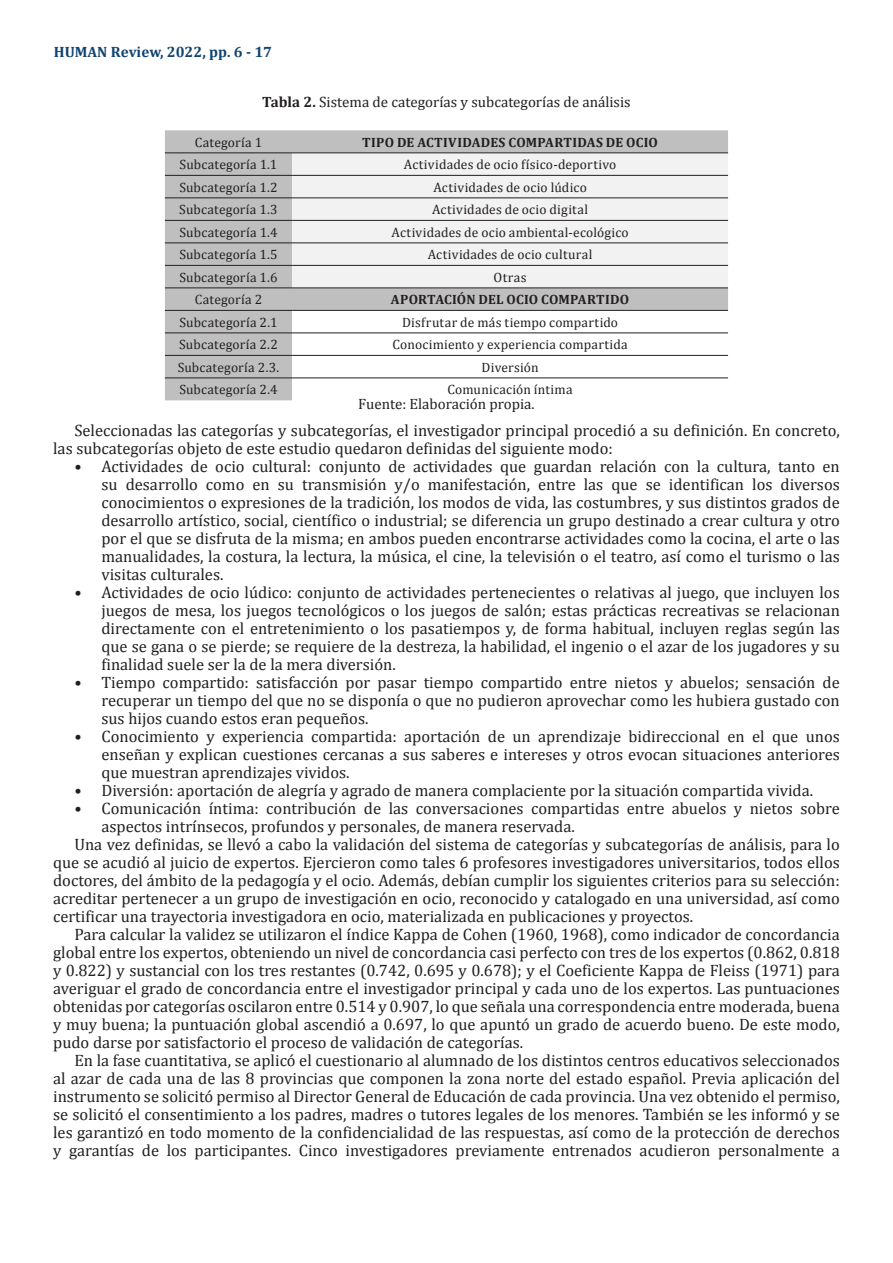
<style>
.page{position:relative;width:893px;height:1263px;background:#fff}
.page>*{position:absolute;margin:0;border:0;box-sizing:border-box;transform-origin:0 0}
.Parrafos-siguientes{font:16.5px/18px "Cambria";color:#231f20;text-align:justify}
.Fuente-Tablas{font:15px "Cambria";color:#231f20}
.t1{font:700 15px "Cambria";color:#104370}
.Titulo-Tablas{font:13.5px "Cambria";letter-spacing:.015em;color:#231f20}
.Titulo-Tablas-2{font:700 13.5px "Cambria";letter-spacing:.015em;color:#231f20}
.s1{font-weight:700}
</style>
<div class="page">
<div style="left:165px;top:130px;width:563px;height:270px;background:#bfbfbf"></div>
<div style="left:292px;top:154px;width:436px;height:134px;background:#f2f2f2"></div>
<svg style="left:292px;top:311px;width:436px;height:89px"></svg>
<hr style="left:165px;top:153px;width:127px;height:1px;background:#231f20">
<hr style="left:292px;top:153px;width:436px;height:1px;background:#231f20">
<hr style="left:165px;top:175px;width:127px;height:1px;background:#231f20">
<hr style="left:292px;top:175px;width:436px;height:1px;background:#231f20">
<hr style="left:165px;top:198px;width:127px;height:1px;background:#231f20">
<hr style="left:292px;top:198px;width:436px;height:1px;background:#231f20">
<hr style="left:165px;top:220px;width:127px;height:1px;background:#231f20">
<hr style="left:292px;top:220px;width:436px;height:1px;background:#231f20">
<hr style="left:165px;top:243px;width:127px;height:1px;background:#231f20">
<hr style="left:292px;top:243px;width:436px;height:1px;background:#231f20">
<hr style="left:165px;top:265px;width:127px;height:1px;background:#231f20">
<hr style="left:292px;top:265px;width:436px;height:1px;background:#231f20">
<hr style="left:165px;top:288px;width:127px;height:1px;background:#231f20">
<hr style="left:292px;top:288px;width:436px;height:1px;background:#231f20">
<hr style="left:165px;top:310px;width:127px;height:1px;background:#231f20">
<hr style="left:292px;top:310px;width:436px;height:1px;background:#231f20">
<hr style="left:165px;top:333px;width:127px;height:1px;background:#231f20">
<hr style="left:292px;top:333px;width:436px;height:1px;background:#231f20">
<hr style="left:165px;top:355px;width:127px;height:1px;background:#231f20">
<hr style="left:292px;top:355px;width:436px;height:1px;background:#231f20">
<hr style="left:165px;top:378px;width:127px;height:1px;background:#231f20">
<hr style="left:292px;top:378px;width:436px;height:1px;background:#231f20">
<p class="t1" style="left:54px;top:41px;width:220px">HUMAN Review, 2022, pp. 6 - 17</p>
<p class="Fuente-Tablas" style="left:262px;top:93px;width:370px"><span class="s1">Tabla 2.</span> Sistema de categorías y subcategorías de análisis</p>
<p class="Titulo-Tablas" style="left:195px;top:134px;width:69px">Categoría 1</p>
<p class="Titulo-Tablas-2" style="left:362px;top:133px;width:297px">TIPO DE ACTIVIDADES COMPARTIDAS DE OCIO</p>
<p class="Titulo-Tablas" style="left:180px;top:157px;width:99px">Subcategoría 1.1</p>
<p class="Titulo-Tablas" style="left:404px;top:157px;width:214px">Actividades de ocio físico-deportivo</p>
<p class="Titulo-Tablas" style="left:179px;top:179px;width:100px">Subcategoría 1.2</p>
<p class="Titulo-Tablas" style="left:433px;top:179px;width:155px">Actividades de ocio lúdico</p>
<p class="Titulo-Tablas" style="left:179px;top:202px;width:100px">Subcategoría 1.3</p>
<p class="Titulo-Tablas" style="left:432px;top:202px;width:158px">Actividades de ocio digital</p>
<p class="Titulo-Tablas" style="left:180px;top:224px;width:99px">Subcategoría 1.4</p>
<p class="Titulo-Tablas" style="left:392px;top:224px;width:239px">Actividades de ocio ambiental-ecológico</p>
<p class="Titulo-Tablas" style="left:179px;top:247px;width:100px">Subcategoría 1.5</p>
<p class="Titulo-Tablas" style="left:428px;top:247px;width:166px">Actividades de ocio cultural</p>
<p class="Titulo-Tablas" style="left:179px;top:269px;width:100px">Subcategoría 1.6</p>
<p class="Titulo-Tablas" style="left:494px;top:269px;width:34px">Otras</p>
<p class="Titulo-Tablas" style="left:195px;top:292px;width:69px">Categoría 2</p>
<p class="Titulo-Tablas-2" style="left:391px;top:290px;width:240px">APORTACIÓN DEL OCIO COMPARTIDO</p>
<p class="Titulo-Tablas" style="left:179px;top:314px;width:100px">Subcategoría 2.1</p>
<p class="Titulo-Tablas" style="left:402px;top:314px;width:218px">Disfrutar de más tiempo compartido</p>
<p class="Titulo-Tablas" style="left:179px;top:337px;width:100px">Subcategoría 2.2</p>
<p class="Titulo-Tablas" style="left:392px;top:337px;width:237px">Conocimiento y experiencia compartida</p>
<p class="Titulo-Tablas" style="left:178px;top:359px;width:103px">Subcategoría 2.3.</p>
<p class="Titulo-Tablas" style="left:482px;top:359px;width:58px">Diversión</p>
<p class="Titulo-Tablas" style="left:179px;top:382px;width:100px">Subcategoría 2.4</p>
<p class="Titulo-Tablas" style="left:448px;top:382px;width:127px">Comunicación íntima</p>
<p class="Fuente-Tablas" style="left:358px;top:395px;width:178px">Fuente: Elaboración propia.</p>
<p class="Parrafos-siguientes" style="left:53px;top:421px;width:788px;text-indent:21px">Seleccionadas las categorías y subcategorías, el investigador principal procedió a su definición. En concreto, las subcategorías objeto de este estudio quedaron definidas del siguiente modo:</p>
<p class="Parrafos-siguientes" style="left:101px;top:457px;width:740px;text-indent:-27px">• Actividades de ocio cultural: conjunto de actividades que guardan relación con la cultura, tanto en su desarrollo como en su transmisión y/o manifestación, entre las que se identifican los diversos conocimientos o expresiones de la tradición, los modos de vida, las costumbres, y sus distintos grados de desarrollo artístico, social, científico o industrial; se diferencia un grupo destinado a crear cultura y otro por el que se disfruta de la misma; en ambos pueden encontrarse actividades como la cocina, el arte o las manualidades, la costura, la lectura, la música, el cine, la televisión o el teatro, así como el turismo o las visitas culturales.</p>
<p class="Parrafos-siguientes" style="left:101px;top:583px;width:740px;text-indent:-27px">• Actividades de ocio lúdico: conjunto de actividades pertenecientes o relativas al juego, que incluyen los juegos de mesa, los juegos tecnológicos o los juegos de salón; estas prácticas recreativas se relacionan directamente con el entretenimiento o los pasatiempos y, de forma habitual, incluyen reglas según las que se gana o se pierde; se requiere de la destreza, la habilidad, el ingenio o el azar de los jugadores y su finalidad suele ser la de la mera diversión.</p>
<p class="Parrafos-siguientes" style="left:101px;top:673px;width:740px;text-indent:-27px">• Tiempo compartido: satisfacción por pasar tiempo compartido entre nietos y abuelos; sensación de recuperar un tiempo del que no se disponía o que no pudieron aprovechar como les hubiera gustado con sus hijos cuando estos eran pequeños.</p>
<p class="Parrafos-siguientes" style="left:101px;top:727px;width:740px;text-indent:-27px">• Conocimiento y experiencia compartida: aportación de un aprendizaje bidireccional en el que unos enseñan y explican cuestiones cercanas a sus saberes e intereses y otros evocan situaciones anteriores que muestran aprendizajes vividos.</p>
<p class="Parrafos-siguientes" style="left:74px;top:781px;width:740px">• Diversión: aportación de alegría y agrado de manera complaciente por la situación compartida vivida.</p>
<p class="Parrafos-siguientes" style="left:101px;top:799px;width:740px;text-indent:-27px">• Comunicación íntima: contribución de las conversaciones compartidas entre abuelos y nietos sobre aspectos intrínsecos, profundos y personales, de manera reservada.</p>
<p class="Parrafos-siguientes" style="left:53px;top:835px;width:788px;text-indent:21px">Una vez definidas, se llevó a cabo la validación del sistema de categorías y subcategorías de análisis, para lo que se acudió al juicio de expertos. Ejercieron como tales 6 profesores investigadores universitarios, todos ellos doctores, del ámbito de la pedagogía y el ocio. Además, debían cumplir los siguientes criterios para su selección: acreditar pertenecer a un grupo de investigación en ocio, reconocido y catalogado en una universidad, así como certificar una trayectoria investigadora en ocio, materializada en publicaciones y proyectos.</p>
<p class="Parrafos-siguientes" style="left:53px;top:925px;width:788px;text-indent:21px">Para calcular la validez se utilizaron el índice Kappa de Cohen (1960, 1968), como indicador de concordancia global entre los expertos, obteniendo un nivel de concordancia casi perfecto con tres de los expertos (0.862, 0.818 y 0.822) y sustancial con los tres restantes (0.742, 0.695 y 0.678); y el Coeficiente Kappa de Fleiss (1971) para averiguar el grado de concordancia entre el investigador principal y cada uno de los expertos. Las puntuaciones obtenidas por categorías oscilaron entre 0.514 y 0.907, lo que señala una correspondencia entre moderada, buena y muy buena; la puntuación global ascendió a 0.697, lo que apuntó un grado de acuerdo bueno. De este modo, pudo darse por satisfactorio el proceso de validación de categorías.</p>
<p class="Parrafos-siguientes" style="left:53px;top:1051px;width:788px;text-indent:21px">En la fase cuantitativa, se aplicó el cuestionario al alumnado de los distintos centros educativos seleccionados al azar de cada una de las 8 provincias que componen la zona norte del estado español. Previa aplicación del instrumento se solicitó permiso al Director General de Educación de cada provincia. Una vez obtenido el permiso, se solicitó el consentimiento a los padres, madres o tutores legales de los menores. También se les informó y se les garantizó en todo momento de la confidencialidad de las respuestas, así como de la protección de derechos y garantías de los participantes. Cinco investigadores previamente entrenados acudieron personalmente a</p>
</div>
